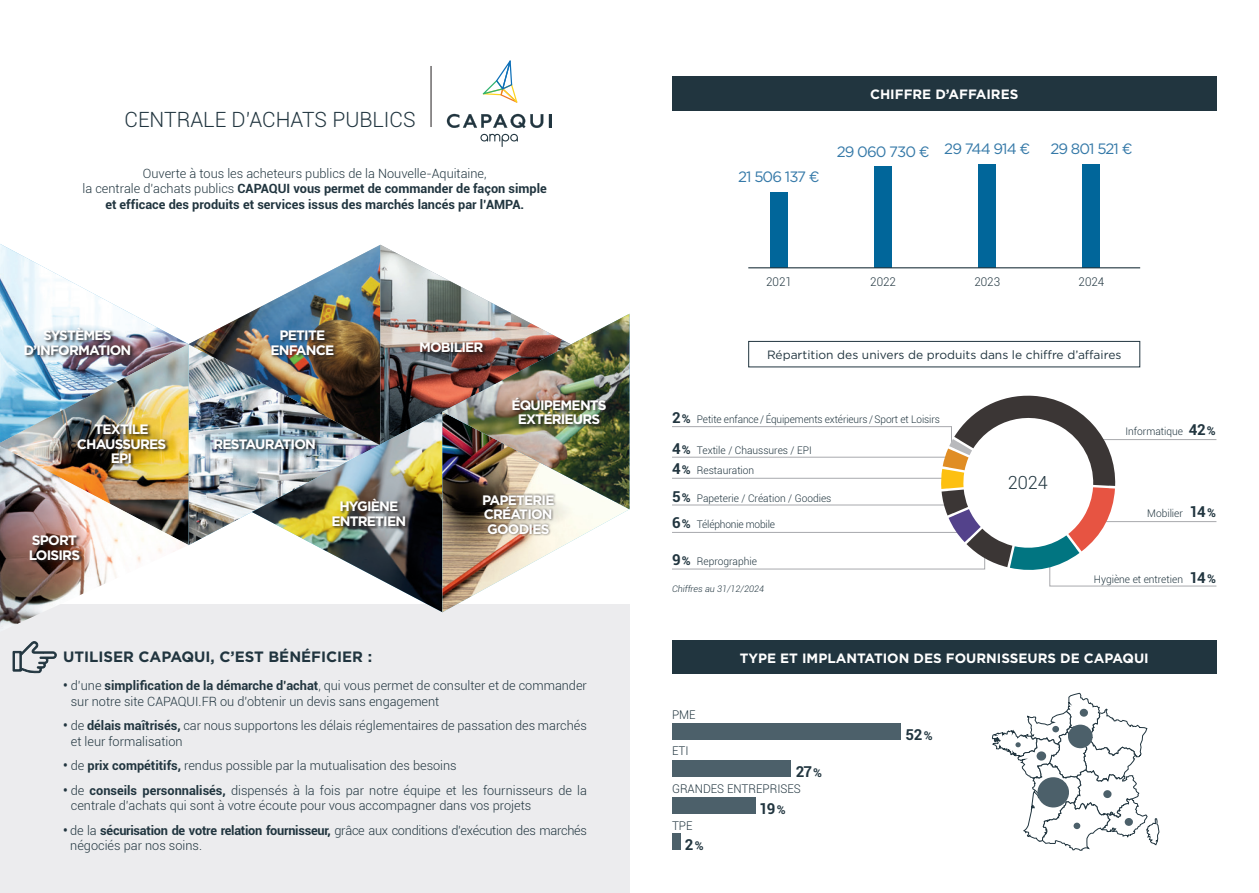
<style>
.page{position:relative;width:1259px;height:893px;background:#fff}
.page>*{position:absolute;margin:0;border:0;box-sizing:border-box;transform-origin:0 0}
.t1{font:300 21px "Roboto";color:#21353f}
.t2{font:300 18.15px "Roboto";color:#21353f}
.t3{font:15px "Gotham";letter-spacing:-.06em;color:#3579a8}
.t4{font:700 15px "Gotham";color:#21353f}
.t5{font:700 15px "Roboto";color:#21353f}
.t6{font:700 13.65px/14.5px "Gotham";letter-spacing:-.06em;color:#fff;text-align:center}
.t7{font:700 13.5px "Gotham";color:#fff}
.t8{font:300 12.75px/15.8px "Roboto";color:#21353f}
.t9{font:700 12.75px/15.8px "Roboto";color:#21353f;text-align:center}
.t10{font:300 12.75px/15.8px "Roboto";letter-spacing:-.02em;color:#21353f}
.t11{font:12px "Gotham";color:#21353f}
.t12{font:300 12px "Roboto";color:#21353f}
.t13{font:300 10.5px "Roboto";color:#21353f}
.t14{font:300 10.5px "Roboto";color:#21353f;scale:.96 1}
.t15{font:300 10.5px "Roboto";letter-spacing:-.02em;color:#21353f}
.t16{font:italic 300 9px "Roboto";color:#21353f}
.s1{font-weight:300}
.s2{font-weight:700}
.s3{font-weight:700;font-size:15px}
.s4{font-weight:700;font-size:12px}
.s5{font-size:12px}
</style>
<div class="page">
<div style="left:0;top:605px;width:629px;height:288px;background:#ececee"></div>
<svg style="left:480px;top:134px;width:38px;height:13px"></svg>
<svg style="left:447px;top:114px;width:96px;height:14px"></svg>
<svg style="left:549px;top:114px;width:2px;height:14px"></svg>
<svg style="left:483px;top:60px;width:34px;height:43px"></svg>
<hr style="left:431px;top:66px;width:1px;height:61px;background:#231f20">
<img style="left:0;top:612px;width:39px;height:12px">
<img style="left:0;top:244px;width:629px;height:368px">
<img style="left:442px;top:314px;width:187px;height:195px">
<div style="left:419px;top:341px;width:67px;height:15px;background:#231f20;opacity:.9"></div>
<div style="left:512px;top:396px;width:98px;height:32px;background:#231f20;opacity:.9"></div>
<div style="left:332px;top:498px;width:77px;height:31px;background:#231f20;opacity:.9"></div>
<div style="left:271px;top:330px;width:67px;height:28px;background:#231f20;opacity:.9"></div>
<svg style="left:20px;top:322px;width:115px;height:40px"></svg>
<div style="left:24px;top:327px;width:110px;height:31px;background:#231f20;opacity:.9"></div>
<svg style="left:58px;top:423px;width:127px;height:40px"></svg>
<div style="left:77px;top:424px;width:92px;height:43px;background:#231f20;opacity:.9"></div>
<img style="left:188px;top:423px;width:153px;height:40px;border-radius:50%">
<div style="left:214px;top:438px;width:105px;height:14px;background:#231f20;opacity:.9"></div>
<svg style="left:460px;top:492px;width:116px;height:40px"></svg>
<div style="left:481px;top:493px;width:76px;height:43px;background:#231f20;opacity:.7"></div>
<svg style="left:12px;top:641px;width:45px;height:32px"></svg>
<div style="left:1083px;top:164px;width:17px;height:103px;background:#01669a"></div>
<div style="left:672px;top:77px;width:544px;height:34px;background:#21353f"></div>
<div style="left:672px;top:640px;width:544px;height:34px;background:#21353f"></div>
<div style="left:748px;top:341px;width:392px;height:26px;border:1px solid #21353f"></div>
<svg style="left:992px;top:693px;width:167px;height:158px"></svg>
<div style="left:978px;top:164px;width:18px;height:103px;background:#01669a"></div>
<div style="left:874px;top:167px;width:17px;height:101px;background:#01669a"></div>
<div style="left:770px;top:193px;width:17px;height:75px;background:#01669a"></div>
<hr style="left:748px;top:267px;width:392px;height:1px;background:#21353f">
<svg style="left:672px;top:395px;width:545px;height:192px"></svg>
<div style="left:672px;top:797px;width:83px;height:17px;background:#4c606a"></div>
<div style="left:672px;top:760px;width:118px;height:17px;background:#4c606a"></div>
<div style="left:672px;top:723px;width:228px;height:17px;background:#4c606a"></div>
<div style="left:672px;top:833px;width:9px;height:17px;background:#4c606a"></div>
<h1 class="t1" style="left:125px;top:105px;width:293px">CENTRALE D’ACHATS PUBLICS</h1>
<p class="t9" style="left:82px;top:165px;width:466px"><span class="s1">Ouverte à tous les acheteurs publics de la Nouvelle-Aquitaine,<br>la centrale d’achats publics</span> CAPAQUI vous permet de commander de façon simple et efficace des produits et services issus des marchés lancés par l’AMPA.</p>
<p class="t6" style="left:23px;top:328px;width:110px">SYSTÈMES<br>D’INFORMATION</p>
<p class="t6" style="left:77px;top:422px;width:91px">TEXTILE<br>CHAUSSURES<br>EPI</p>
<p class="t6" style="left:29px;top:533px;width:53px;text-align:left">SPORT<br>LOISIRS</p>
<p class="t6" style="left:270px;top:328px;width:65px">PETITE<br>ENFANCE</p>
<p class="t6" style="left:213px;top:436px;width:104px">RESTAURATION</p>
<p class="t6" style="left:419px;top:340px;width:66px">MOBILIER</p>
<p class="t6" style="left:511px;top:397px;width:97px">ÉQUIPEMENTS<br>EXTÉRIEURS</p>
<p class="t6" style="left:331px;top:499px;width:76px">HYGIÈNE<br>ENTRETIEN</p>
<p class="t6" style="left:482px;top:492px;width:74px;text-align:left">PAPETERIE<br>CRÉATION<br>GOODIES</p>
<p class="t4" style="left:63px;top:647px;width:311px">UTILISER CAPAQUI, C’EST BÉNÉFICIER :</p>
<p class="t8" style="left:71px;top:678px;width:518px;text-indent:-8px"><span class="s2">•</span> d’une <span class="s2">simplification de la démarche d’achat</span>, qui vous permet de consulter et de commander sur notre site CAPAQUI.FR ou d’obtenir un devis sans engagement</p>
<p class="t8" style="left:71px;top:718px;width:518px;text-indent:-8px"><span class="s2">•</span> de <span class="s2">délais maîtrisés,</span> car nous supportons les délais réglementaires de passation des marchés et leur formalisation</p>
<p class="t8" style="left:63px;top:758px;width:395px"><span class="s2">•</span> de <span class="s2">prix compétitifs,</span> rendus possible par la mutualisation des besoins</p>
<p class="t8" style="left:71px;top:782px;width:518px;text-indent:-8px"><span class="s2">•</span> de <span class="s2">conseils personnalisés,</span> dispensés à la fois par notre équipe et les fournisseurs de la centrale d’achats qui sont à votre écoute pour vous accompagner dans vos projets</p>
<p class="t10" style="left:70px;top:822px;width:518px;text-indent:-7px"><span class="s2">•</span> de la <span class="s2">sécurisation de votre relation fournisseur,</span> grâce aux conditions d’exécution des marchés négociés par nos soins.</p>
<p class="t3" style="left:738px;top:167px;width:83px">21 506 137 €</p>
<p class="t7" style="left:870px;top:85px;width:150px">CHIFFRE D’AFFAIRES</p>
<p class="t3" style="left:836px;top:142px;width:94px">29 060 730 €</p>
<p class="t3" style="left:944px;top:139px;width:88px">29 744 914 €</p>
<p class="t3" style="left:1050px;top:139px;width:83px">29 801 521 €</p>
<p class="t12" style="left:766px;top:273px;width:27px">2021</p>
<p class="t12" style="left:870px;top:273px;width:27px">2022</p>
<p class="t12" style="left:974px;top:273px;width:27px">2023</p>
<p class="t12" style="left:1078px;top:273px;width:27px">2024</p>
<p class="t11" style="left:767px;top:347px;width:356px">Répartition des univers de produits dans le chiffre d’affaires</p>
<p class="t14" style="left:672px;top:412px;width:280px"><span class="s3">2</span> <span class="s4">%</span> Petite enfance / Équipements extérieurs / Sport et Loisirs</p>
<p class="t13" style="left:672px;top:443px;width:141px"><span class="s3">4</span><span class="s4">%</span> Textile / Chaussures / EPI</p>
<p class="t13" style="left:672px;top:463px;width:84px"><span class="s3">4</span> <span class="s4">%</span> Restauration</p>
<p class="t13" style="left:672px;top:490px;width:161px"><span class="s3">5</span> <span class="s4">%</span> Papeterie / Création / Goodies</p>
<p class="t15" style="left:672px;top:517px;width:104px"><span class="s3">6</span><span class="s4">%</span> Téléphonie mobile</p>
<p class="t13" style="left:672px;top:554px;width:87px"><span class="s3">9</span> <span class="s4">%</span> Reprographie</p>
<p class="t16" style="left:672px;top:582px;width:94px">Chiffres au 31/12/2024</p>
<h2 class="t2" style="left:1008px;top:470px;width:42px">2024</h2>
<p class="t13" style="left:1125px;top:424px;width:92px">Informatique <span class="s3">42</span> <span class="s4">%</span></p>
<p class="t13" style="left:1147px;top:506px;width:70px">Mobilier <span class="s3">14</span> <span class="s4">%</span></p>
<p class="t13" style="left:1094px;top:572px;width:124px">Hygiène et entretien <span class="s3">14</span> <span class="s4">%</span></p>
<p class="t12" style="left:672px;top:706px;width:25px">PME</p>
<p class="t12" style="left:672px;top:743px;width:18px">ETI</p>
<p class="t7" style="left:739px;top:649px;width:411px">TYPE ET IMPLANTATION DES FOURNISSEURS DE CAPAQUI</p>
<p class="t5" style="left:795px;top:761px;width:28px">27 <span class="s5">%</span></p>
<p class="t5" style="left:905px;top:724px;width:29px">52 <span class="s5">%</span></p>
<p class="t12" style="left:672px;top:780px;width:130px">GRANDES ENTREPRISES</p>
<p class="t12" style="left:672px;top:817px;width:22px">TPE</p>
<p class="t5" style="left:685px;top:834px;width:20px">2 <span class="s5">%</span></p>
<p class="t5" style="left:759px;top:798px;width:28px">19 <span class="s5">%</span></p>
</div>
